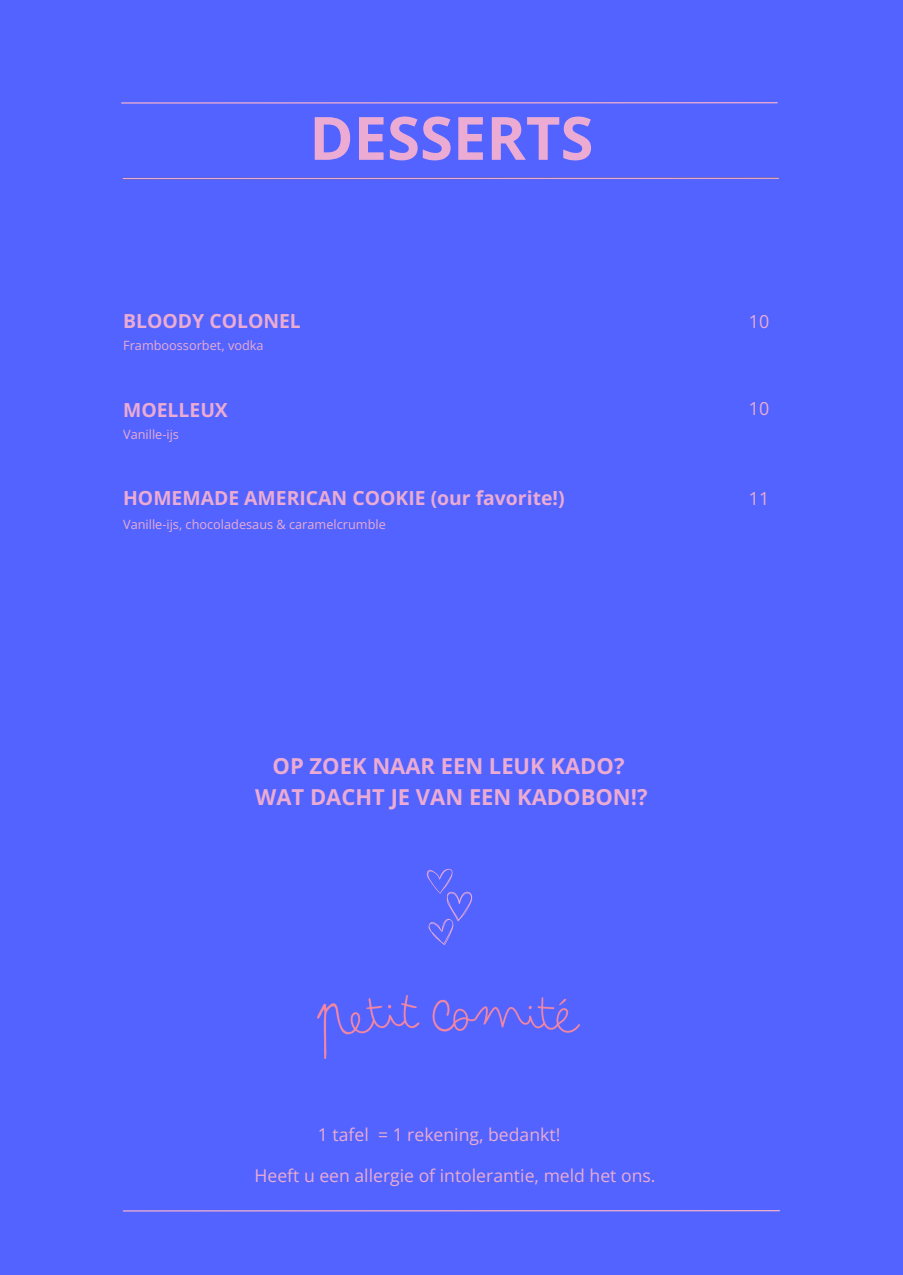
<style>
.page{position:relative;width:903px;height:1275px;background:#fff}
.page>*{position:absolute;margin:0;border:0;box-sizing:border-box;transform-origin:0 0}
.t1{font:700 59.85px "Open Sans";color:#ebabd2}
.t2{font:700 22.05px/30.6px "Open Sans";color:#ebabd2;text-align:center}
.t3{font:700 19.43px "Open Sans";color:#ebabd2}
.t4{font:17.85px "Open Sans";color:#ebabd2}
.t5{font:17.68px "Open Sans";color:#ebabd2}
.t6{font:12.78px "Open Sans";color:#ebabd2}
</style>
<div class="page">
<div style="left:0;top:0;width:903px;height:1274px;background:#5263ff"></div>
<hr style="left:123px;top:1209px;width:656px;height:2px;background:#ebabd2">
<hr style="left:122px;top:102px;width:655px;height:2px;background:#ebabd2">
<hr style="left:123px;top:178px;width:656px;height:1px;background:#ebabd2">
<img style="left:318px;top:995px;width:261px;height:63px">
<svg style="left:427px;top:868px;width:45px;height:77px"></svg>
<h3 class="t1" style="left:309px;top:96px;width:286px">DESSERTS</h3>
<h3 class="t3" style="left:123px;top:307px;width:179px">BLOODY COLONEL</h3>
<p class="t4" style="left:749px;top:308px;width:22px">10</p>
<p class="t6" style="left:123px;top:336px;width:142px">Framboossorbet, vodka</p>
<p class="t3" style="left:123px;top:396px;width:106px">MOELLEUX</p>
<h4 class="t4" style="left:749px;top:396px;width:22px">10</h4>
<p class="t6" style="left:123px;top:425px;width:57px">Vanille-ijs</p>
<p class="t3" style="left:123px;top:484px;width:443px">HOMEMADE AMERICAN COOKIE (our favorite!)</p>
<p class="t4" style="left:749px;top:486px;width:22px">11</p>
<h2 class="t6" style="left:123px;top:515px;width:264px">Vanille-ijs, chocoladesaus &amp; caramelcrumble</h2>
<h5 class="t2" style="left:255px;top:750px;width:394px">OP ZOEK NAAR EEN LEUK KADO?<br>WAT DACHT JE VAN EEN KADOBON!?</h5>
<p class="t5" style="left:318px;top:1122px;width:244px">1 tafel = 1 rekening, bedankt!</p>
<p class="t5" style="left:255px;top:1162px;width:402px">Heeft u een allergie of intolerantie, meld het ons.</p>
</div>
